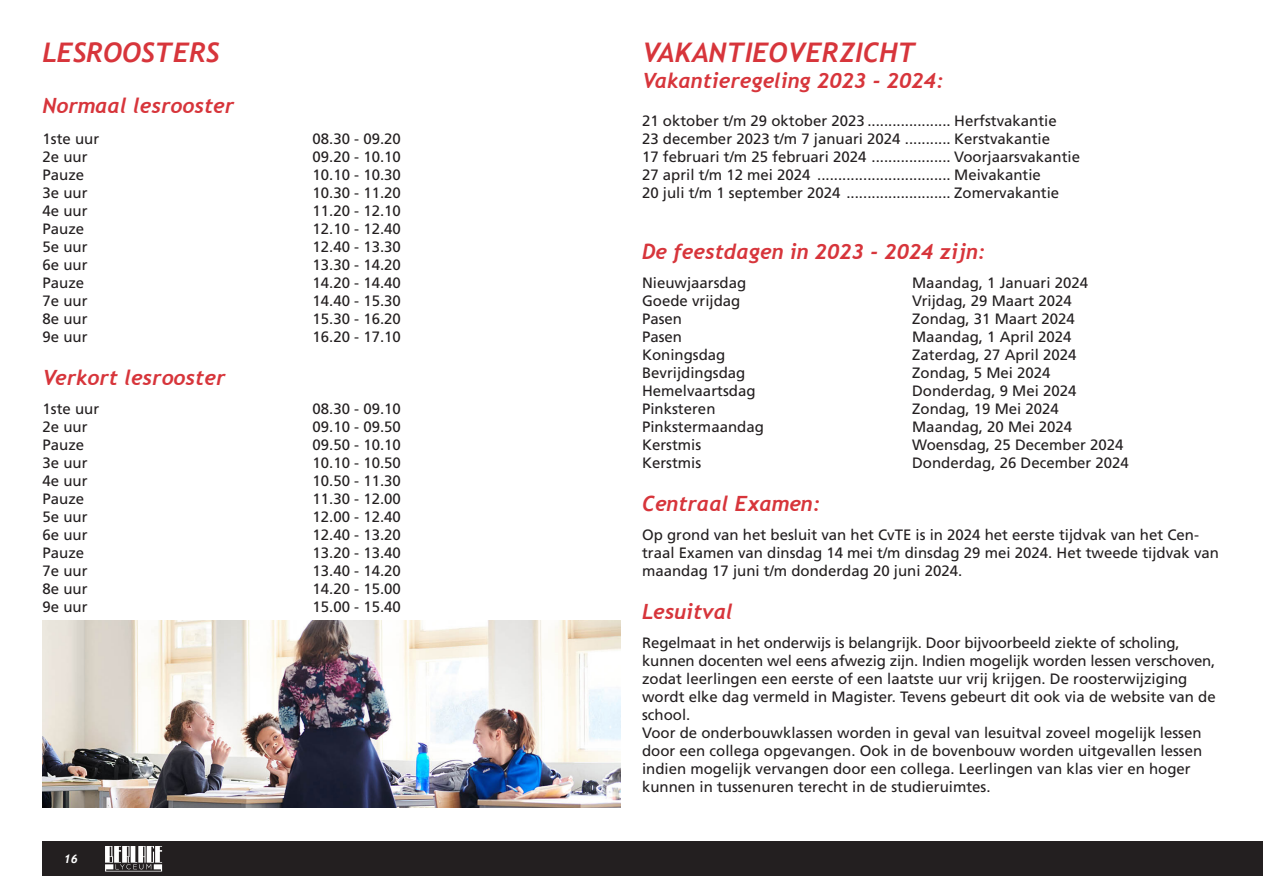
<style>
.page{position:relative;width:1263px;height:893px;background:#fff}
.page>*{position:absolute;margin:0;border:0;box-sizing:border-box;transform-origin:0 0}
.Kop_groot{font:italic 700 27px "Trebuchet";color:#d7353b}
.Kop_Klein{font:italic 700 21px "Trebuchet";color:#d7353b}
.Frutiger_platte_tekst{font:15px/18px "Frutiger LT Std";color:#231f20}
.t1{font:italic 700 12px "Trebuchet";color:#fff}
</style>
<div class="page">
<div style="left:43px;top:842px;width:1220px;height:34px;background:#231f20"></div>
<svg style="left:105px;top:846px;width:57px;height:25px"></svg>
<img style="left:43px;top:621px;width:578px;height:187px">
<p class="Kop_groot" style="left:43px;top:36px;width:178px">LESROOSTERS</p>
<p class="Kop_Klein" style="left:43px;top:93px;width:193px">Normaal lesrooster</p>
<p class="Frutiger_platte_tekst" style="left:43px;top:130px;width:58px">1ste uur</p>
<p class="Frutiger_platte_tekst" style="left:313px;top:130px;width:90px">08.30 - 09.20</p>
<p class="Frutiger_platte_tekst" style="left:43px;top:148px;width:47px">2e uur</p>
<p class="Frutiger_platte_tekst" style="left:313px;top:148px;width:90px">09.20 - 10.10</p>
<p class="Frutiger_platte_tekst" style="left:43px;top:166px;width:43px">Pauze</p>
<p class="Frutiger_platte_tekst" style="left:313px;top:166px;width:90px">10.10 - 10.30</p>
<p class="Frutiger_platte_tekst" style="left:43px;top:184px;width:47px">3e uur</p>
<p class="Frutiger_platte_tekst" style="left:313px;top:184px;width:90px">10.30 - 11.20</p>
<p class="Frutiger_platte_tekst" style="left:43px;top:202px;width:47px">4e uur</p>
<p class="Frutiger_platte_tekst" style="left:313px;top:202px;width:90px">11.20 - 12.10</p>
<p class="Frutiger_platte_tekst" style="left:43px;top:220px;width:43px">Pauze</p>
<p class="Frutiger_platte_tekst" style="left:313px;top:220px;width:90px">12.10 - 12.40</p>
<p class="Frutiger_platte_tekst" style="left:43px;top:238px;width:47px">5e uur</p>
<p class="Frutiger_platte_tekst" style="left:313px;top:238px;width:90px">12.40 - 13.30</p>
<p class="Frutiger_platte_tekst" style="left:43px;top:256px;width:47px">6e uur</p>
<p class="Frutiger_platte_tekst" style="left:313px;top:256px;width:90px">13.30 - 14.20</p>
<p class="Frutiger_platte_tekst" style="left:43px;top:274px;width:43px">Pauze</p>
<p class="Frutiger_platte_tekst" style="left:313px;top:274px;width:90px">14.20 - 14.40</p>
<p class="Frutiger_platte_tekst" style="left:43px;top:292px;width:47px">7e uur</p>
<p class="Frutiger_platte_tekst" style="left:313px;top:292px;width:90px">14.40 - 15.30</p>
<p class="Frutiger_platte_tekst" style="left:43px;top:310px;width:47px">8e uur</p>
<p class="Frutiger_platte_tekst" style="left:313px;top:310px;width:90px">15.30 - 16.20</p>
<p class="Frutiger_platte_tekst" style="left:43px;top:328px;width:47px">9e uur</p>
<p class="Frutiger_platte_tekst" style="left:313px;top:328px;width:90px">16.20 - 17.10</p>
<p class="Kop_Klein" style="left:43px;top:365px;width:184px">Verkort lesrooster</p>
<p class="Frutiger_platte_tekst" style="left:43px;top:400px;width:58px">1ste uur</p>
<p class="Frutiger_platte_tekst" style="left:313px;top:400px;width:90px">08.30 - 09.10</p>
<p class="Frutiger_platte_tekst" style="left:43px;top:418px;width:47px">2e uur</p>
<p class="Frutiger_platte_tekst" style="left:313px;top:418px;width:90px">09.10 - 09.50</p>
<p class="Frutiger_platte_tekst" style="left:43px;top:436px;width:43px">Pauze</p>
<p class="Frutiger_platte_tekst" style="left:313px;top:436px;width:90px">09.50 - 10.10</p>
<p class="Frutiger_platte_tekst" style="left:43px;top:454px;width:47px">3e uur</p>
<p class="Frutiger_platte_tekst" style="left:313px;top:454px;width:90px">10.10 - 10.50</p>
<p class="Frutiger_platte_tekst" style="left:43px;top:472px;width:47px">4e uur</p>
<p class="Frutiger_platte_tekst" style="left:313px;top:472px;width:90px">10.50 - 11.30</p>
<p class="Frutiger_platte_tekst" style="left:43px;top:490px;width:43px">Pauze</p>
<p class="Frutiger_platte_tekst" style="left:313px;top:490px;width:90px">11.30 - 12.00</p>
<p class="Frutiger_platte_tekst" style="left:43px;top:508px;width:47px">5e uur</p>
<p class="Frutiger_platte_tekst" style="left:313px;top:508px;width:90px">12.00 - 12.40</p>
<p class="Frutiger_platte_tekst" style="left:43px;top:526px;width:47px">6e uur</p>
<p class="Frutiger_platte_tekst" style="left:313px;top:526px;width:90px">12.40 - 13.20</p>
<p class="Frutiger_platte_tekst" style="left:43px;top:544px;width:43px">Pauze</p>
<p class="Frutiger_platte_tekst" style="left:313px;top:544px;width:90px">13.20 - 13.40</p>
<p class="Frutiger_platte_tekst" style="left:43px;top:562px;width:47px">7e uur</p>
<p class="Frutiger_platte_tekst" style="left:313px;top:562px;width:90px">13.40 - 14.20</p>
<p class="Frutiger_platte_tekst" style="left:43px;top:580px;width:47px">8e uur</p>
<p class="Frutiger_platte_tekst" style="left:313px;top:580px;width:90px">14.20 - 15.00</p>
<p class="Frutiger_platte_tekst" style="left:43px;top:598px;width:47px">9e uur</p>
<p class="Frutiger_platte_tekst" style="left:313px;top:598px;width:90px">15.00 - 15.40</p>
<p class="t1" style="left:64px;top:852px;width:16px">16</p>
<p class="Kop_groot" style="left:642px;top:36px;width:275px">VAKANTIEOVERZICHT</p>
<p class="Kop_Klein" style="left:642px;top:67px;width:303px">Vakantieregeling 2023 - 2024:</p>
<p class="Frutiger_platte_tekst" style="left:642px;top:112px;width:416px">21 oktober t/m 29 oktober 2023 .................... Herfstvakantie</p>
<p class="Frutiger_platte_tekst" style="left:642px;top:130px;width:409px">23 december 2023 t/m 7 januari 2024 ........... Kerstvakantie</p>
<p class="Frutiger_platte_tekst" style="left:642px;top:148px;width:439px">17 februari t/m 25 februari 2024 ................... Voorjaarsvakantie</p>
<p class="Frutiger_platte_tekst" style="left:642px;top:166px;width:400px">27 april t/m 12 mei 2024 ................................ Meivakantie</p>
<p class="Frutiger_platte_tekst" style="left:642px;top:184px;width:419px">20 juli t/m 1 september 2024 ......................... Zomervakantie</p>
<p class="Kop_Klein" style="left:642px;top:239px;width:345px">De feestdagen in 2023 - 2024 zijn:</p>
<p class="Frutiger_platte_tekst" style="left:642px;top:274px;width:106px">Nieuwjaarsdag</p>
<p class="Frutiger_platte_tekst" style="left:912px;top:274px;width:177px">Maandag, 1 Januari 2024</p>
<p class="Frutiger_platte_tekst" style="left:642px;top:292px;width:100px">Goede vrijdag</p>
<p class="Frutiger_platte_tekst" style="left:912px;top:292px;width:161px">Vrijdag, 29 Maart 2024</p>
<p class="Frutiger_platte_tekst" style="left:642px;top:310px;width:42px">Pasen</p>
<p class="Frutiger_platte_tekst" style="left:912px;top:310px;width:164px">Zondag, 31 Maart 2024</p>
<p class="Frutiger_platte_tekst" style="left:642px;top:328px;width:42px">Pasen</p>
<p class="Frutiger_platte_tekst" style="left:912px;top:328px;width:161px">Maandag, 1 April 2024</p>
<p class="Frutiger_platte_tekst" style="left:642px;top:346px;width:85px">Koningsdag</p>
<p class="Frutiger_platte_tekst" style="left:912px;top:346px;width:166px">Zaterdag, 27 April 2024</p>
<p class="Frutiger_platte_tekst" style="left:642px;top:364px;width:105px">Bevrijdingsdag</p>
<p class="Frutiger_platte_tekst" style="left:912px;top:364px;width:140px">Zondag, 5 Mei 2024</p>
<p class="Frutiger_platte_tekst" style="left:642px;top:382px;width:115px">Hemelvaartsdag</p>
<p class="Frutiger_platte_tekst" style="left:912px;top:382px;width:166px">Donderdag, 9 Mei 2024</p>
<p class="Frutiger_platte_tekst" style="left:642px;top:400px;width:75px">Pinksteren</p>
<p class="Frutiger_platte_tekst" style="left:912px;top:400px;width:148px">Zondag, 19 Mei 2024</p>
<p class="Frutiger_platte_tekst" style="left:642px;top:418px;width:123px">Pinkstermaandag</p>
<p class="Frutiger_platte_tekst" style="left:912px;top:418px;width:162px">Maandag, 20 Mei 2024</p>
<p class="Frutiger_platte_tekst" style="left:642px;top:436px;width:61px">Kerstmis</p>
<p class="Frutiger_platte_tekst" style="left:912px;top:436px;width:213px">Woensdag, 25 December 2024</p>
<p class="Frutiger_platte_tekst" style="left:642px;top:454px;width:61px">Kerstmis</p>
<p class="Frutiger_platte_tekst" style="left:912px;top:454px;width:218px">Donderdag, 26 December 2024</p>
<p class="Kop_Klein" style="left:642px;top:491px;width:180px">Centraal Examen:</p>
<p class="Frutiger_platte_tekst" style="left:642px;top:526px;width:578px">Op grond van het besluit van het CvTE is in 2024 het eerste tijdvak van het Cen&shy;traal Examen van dinsdag 14 mei t/m dinsdag 29 mei 2024. Het tweede tijdvak van maandag 17 juni t/m donderdag 20 juni 2024.</p>
<p class="Kop_Klein" style="left:642px;top:599px;width:92px">Lesuitval</p>
<p class="Frutiger_platte_tekst" style="left:642px;top:634px;width:575px">Regelmaat in het onderwijs is belangrijk. Door bijvoorbeeld ziekte of scholing, kunnen docenten wel eens afwezig zijn. Indien mogelijk worden lessen verschoven, zodat leerlingen een eerste of een laatste uur vrij krijgen. De roosterwijziging wordt elke dag vermeld in Magister. Tevens gebeurt dit ook via de website van de school.</p>
<p class="Frutiger_platte_tekst" style="left:642px;top:724px;width:562px">Voor de onderbouwklassen worden in geval van lesuitval zoveel mogelijk lessen door een collega opgevangen. Ook in de bovenbouw worden uitgevallen lessen indien mogelijk vervangen door een collega. Leerlingen van klas vier en hoger kunnen in tussenuren terecht in de studieruimtes.</p>
</div>
